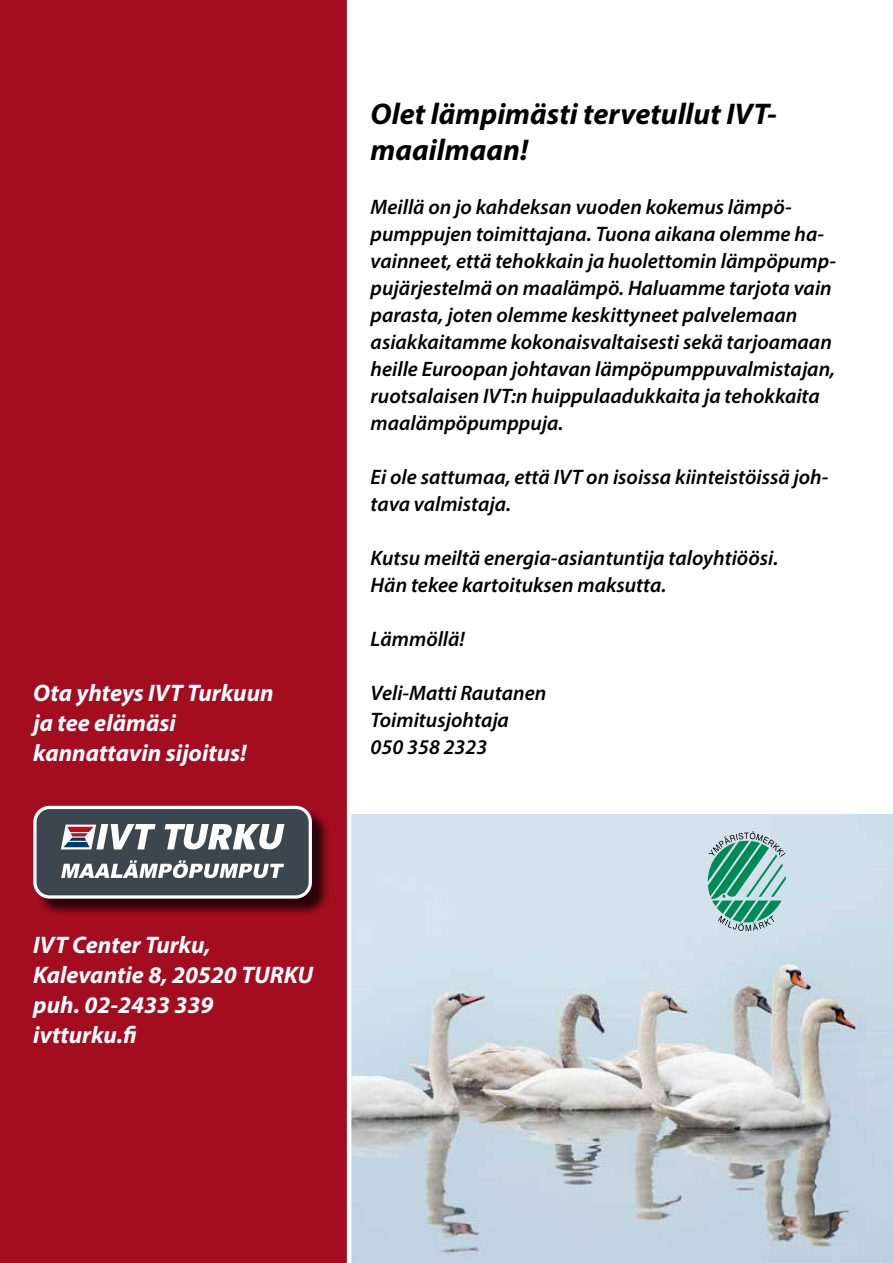
<style>
.page{position:relative;width:893px;height:1263px;background:#fff}
.page>*{position:absolute;margin:0;border:0;box-sizing:border-box;transform-origin:0 0}
.t1{font:italic 700 30px/36px "Myriad Pro";color:#000}
.t2{font:italic 700 24px/30px "Myriad Pro";color:#fff}
.t3{font:italic 600 21px/27px "Myriad Pro";color:#000}
</style>
<div class="page">
<img style="left:351px;top:815px;width:542px;height:448px">
<div style="left:0;top:0;width:347px;height:1263px;background:#a40c20"></div>
<div style="left:36px;top:808px;width:294px;height:109px;background:#000;opacity:.75"></div>
<svg style="left:33px;top:806px;width:279px;height:93px"></svg>
<svg style="left:708px;top:831px;width:78px;height:100px"></svg>
<p class="t2" style="left:33px;top:677px;width:242px">Ota yhteys IVT Turkuun ja tee elämäsi kannattavin sijoitus!</p>
<h1 class="t1" style="left:371px;top:95px;width:408px">Olet lämpimästi tervetullut IVT&shy;maailmaan!</h1>
<p class="t3" style="left:371px;top:193px;width:467px">Meillä on jo kahdeksan vuoden kokemus lämpö&shy;pumppujen toimittajana. Tuona aikana olemme ha&shy;vainneet, että tehokkain ja huolettomin lämpöpump&shy;pujärjestelmä on maalämpö. Haluamme tarjota vain parasta, joten olemme keskittyneet palvelemaan asiakkaitamme kokonaisvaltaisesti sekä tarjoamaan heille Euroopan johtavan lämpöpumppuvalmistajan, ruotsalaisen IVT:n huippulaadukkaita ja tehokkaita maalämpöpumppuja.</p>
<p class="t3" style="left:371px;top:463px;width:459px">Ei ole sattumaa, että IVT on isoissa kiinteistöissä joh&shy;tava valmistaja.</p>
<p class="t3" style="left:371px;top:544px;width:409px">Kutsu meiltä energia-asiantuntija taloyhtiöösi.<br>Hän tekee kartoituksen maksutta.</p>
<p class="t3" style="left:371px;top:625px;width:96px">Lämmöllä!</p>
<p class="t3" style="left:371px;top:679px;width:177px">Veli-Matti Rautanen<br>Toimitusjohtaja<br>050 358 2323</p>
<p class="t2" style="left:33px;top:929px;width:281px">IVT Center Turku,<br>Kalevantie 8, 20520 TURKU puh. 02-2433 339 ivtturku.fi</p>
</div>
